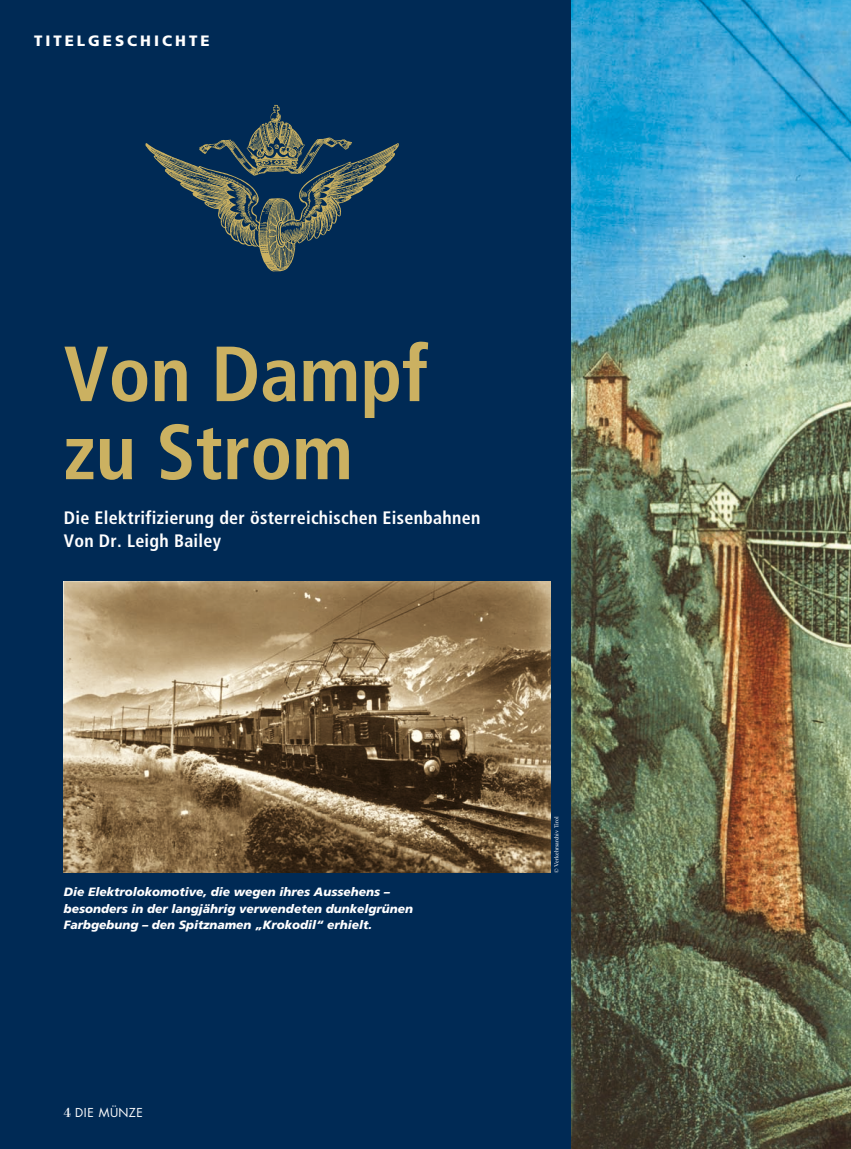
<style>
.page{position:relative;width:851px;height:1149px;background:#fff}
.page>*{position:absolute;margin:0;border:0;box-sizing:border-box;transform-origin:0 0}
.t1{font:700 condensed 78px/78px "Frutiger";color:#cbb161}
.t2{font:700 condensed 18px/22.5px "Frutiger";letter-spacing:.015em;color:#fff}
.t3{font:900 15px "Frutiger";letter-spacing:.2em;color:#fff}
.t4{font:italic 900 12px/16.5px "Frutiger";color:#fff}
.t5{font:12px "Futura";letter-spacing:.05em;color:#fff}
.t6{font:6px "Times New Roman";color:#fff}
.s1{font-family:"Bodoni";font-size:14.25px}
</style>
<div class="page">
<div style="left:0;top:0;width:850px;height:1148px;background:#002a55"></div>
<img style="left:571px;top:0;width:279px;height:1148px">
<img style="left:64px;top:581px;width:486px;height:291px">
<img style="left:145px;top:104px;width:254px;height:168px">
<p class="t3" style="left:34px;top:31px;width:177px">TITELGESCHICHTE</p>
<h1 class="t1" style="left:64px;top:335px;width:366px">Von Dampf zu Strom</h1>
<h2 class="t2" style="left:64px;top:506px;width:418px">Die Elektrifizierung der österreichischen Eisenbahnen<br>Von Dr. Leigh Bailey</h2>
<p class="t4" style="left:64px;top:883px;width:351px">Die Elektrolokomotive, die wegen ihres Aussehens – besonders in der langjährig verwendeten dunkelgrünen<br>Farbgebung – den Spitznamen „Krokodil“ erhielt.</p>
<p class="t5" style="left:64px;top:1104px;width:81px"><span class="s1">4</span> DIE MÜNZE</p>
<p class="t6" style="left:553px;top:872px;width:58px;rotate:-90deg">© Verkehrsarchiv Tirol</p>
</div>
